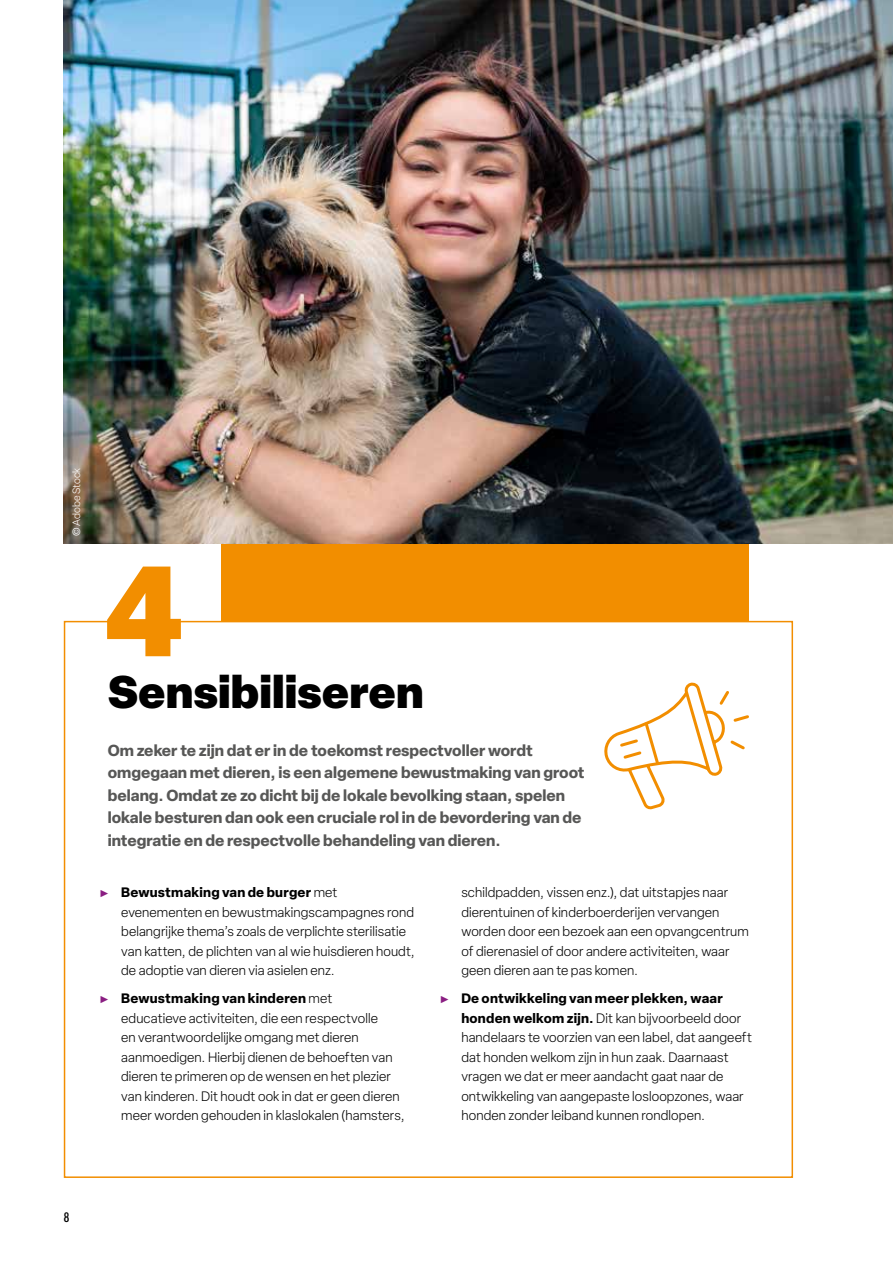
<style>
.page{position:relative;width:893px;height:1263px;background:#fff}
.page>*{position:absolute;margin:0;border:0;box-sizing:border-box;transform-origin:0 0}
.t1{font:900 126.3px "Elza";color:#f28e00}
.t2{font:900 45px "Elza";color:#000}
.t3{font:700 15.75px/22.5px "Elza";color:#575756}
.t4{font:300 13.5px/19.5px "Elza";letter-spacing:.01em;color:#000}
.t5{font:500 condensed 13.5px "Elza";color:#000}
.t6{font:300 10.5px "Elza";color:#fff}
.s1{color:#8a1e82}
.s2{font-weight:700}
</style>
<div class="page">
<div style="left:221px;top:543px;width:528px;height:582px;background:#f28e00"></div>
<div style="left:65px;top:622px;width:727px;height:555px;background:#fff"></div>
<img style="left:64px;top:0;width:829px;height:543px">
<svg style="left:604px;top:682px;width:145px;height:128px"></svg>
<p class="t6" style="left:70px;top:536px;width:70px;rotate:-90deg">© Adobe Stock</p>
<h1 class="t1" style="left:105px;top:519px;width:79px">4</h1>
<h2 class="t2" style="left:108px;top:659px;width:317px">Sensibiliseren</h2>
<p class="t3" style="left:108px;top:738px;width:478px">Om zeker te zijn dat er in de toekomst respectvoller wordt omgegaan met dieren, is een algemene bewustmaking van groot belang. Omdat ze zo dicht bij de lokale bevolking staan, spelen lokale besturen dan ook een cruciale rol in de bevordering van de integratie en de respectvolle behandeling van dieren.</p>
<p class="t4" style="left:121px;top:883px;width:295px;text-indent:-21px"><span class="s1">►</span> <span class="s2">Bewustmaking van de burger</span> met evenementen en bewustmakingscampagnes rond belangrijke thema’s zoals de verplichte sterilisatie van katten, de plichten van al wie huisdieren houdt, de adoptie van dieren via asielen enz.</p>
<p class="t4" style="left:121px;top:989px;width:285px;text-indent:-21px"><span class="s1">►</span> <span class="s2">Bewustmaking van kinderen</span> met<br>educatieve activiteiten, die een respectvolle<br>en verantwoordelijke omgang met dieren aanmoedigen. Hierbij dienen de behoeften van dieren te primeren op de wensen en het plezier van kinderen. Dit houdt ook in dat er geen dieren meer worden gehouden in klaslokalen (hamsters,</p>
<p class="t4" style="left:461px;top:883px;width:289px">schildpadden, vissen enz.), dat uitstapjes naar dierentuinen of kinderboerderijen vervangen worden door een bezoek aan een opvangcentrum of dierenasiel of door andere activiteiten, waar geen dieren aan te pas komen.</p>
<p class="t4" style="left:461px;top:989px;width:292px;text-indent:-21px"><span class="s1">►</span> <span class="s2">De ontwikkeling van meer plekken, waar honden welkom zijn.</span> Dit kan bijvoorbeeld door handelaars te voorzien van een label, dat aangeeft dat honden welkom zijn in hun zaak. Daarnaast vragen we dat er meer aandacht gaat naar de ontwikkeling van aangepaste losloopzones, waar honden zonder leiband kunnen rondlopen.</p>
<p class="t5" style="left:64px;top:1208px;width:7px">8</p>
</div>
